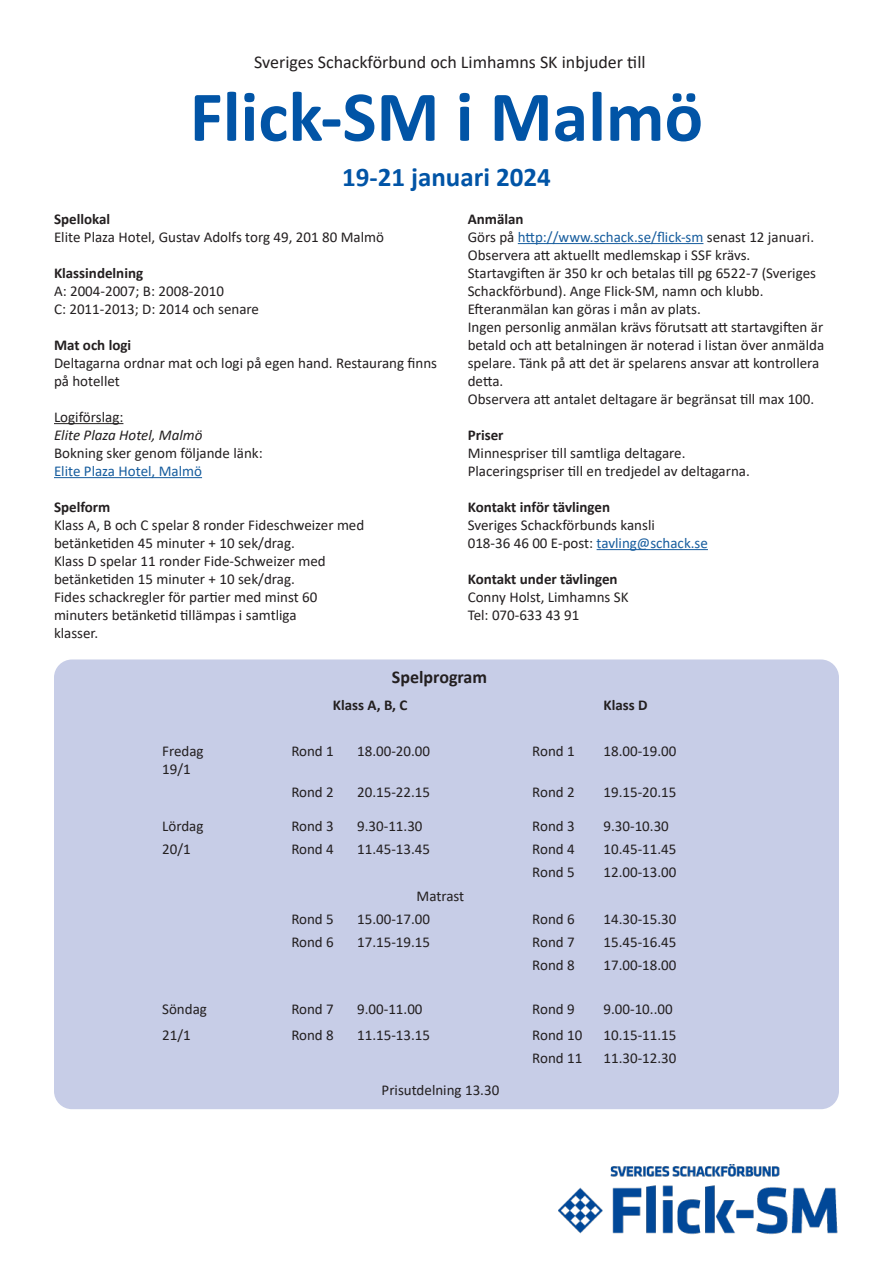
<style>
.page{position:relative;width:893px;height:1263px;background:#fff}
.page>*{position:absolute;margin:0;border:0;box-sizing:border-box;transform-origin:0 0}
.t1{font:700 72px "Calibri";color:#0154a6}
.t2{font:700 27px "Calibri";color:#0154a6}
.t3{font:18px "Calibri";color:#231f20}
.t4{font:700 18px "Calibri";color:#231f20}
.t5{font:15px/18px "Calibri";color:#231f20}
.t6{font:700 15px "Calibri";color:#231f20}
.t7{font:15px "Calibri";color:#175d9e}
.t8{font:italic 15px/18px "Calibri";color:#231f20}
.s1{font-weight:700}
.s2{font-style:normal}
.s3{color:#231f20}
.s4{color:#175d9e}
</style>
<div class="page">
<div style="left:54px;top:659px;width:785px;height:450px;background:#c7cde7;border-radius:18px"></div>
<hr style="left:54px;top:423px;width:69px;height:1px;background:#231f20">
<hr style="left:54px;top:477px;width:148px;height:1px;background:#175d9e">
<hr style="left:518px;top:243px;width:185px;height:1px;background:#175d9e">
<hr style="left:597px;top:549px;width:111px;height:1px;background:#175d9e">
<img style="left:558px;top:1164px;width:280px;height:71px">
<p class="t3" style="left:254px;top:50px;width:393px">Sveriges Schackförbund och Limhamns SK inbjuder till</p>
<p class="t1" style="left:190px;top:66px;width:515px">Flick-SM i Malmö</p>
<p class="t2" style="left:342px;top:158px;width:210px">19-21 januari 2024</p>
<p class="t6" style="left:54px;top:208px;width:58px">Spellokal</p>
<p class="t5" style="left:54px;top:228px;width:332px">Elite Plaza Hotel, Gustav Adolfs torg 49, 201 80 Malmö</p>
<p class="t6" style="left:54px;top:262px;width:91px">Klassindelning</p>
<p class="t5" style="left:54px;top:282px;width:171px">A: 2004-2007; B: 2008-2010</p>
<p class="t5" style="left:54px;top:300px;width:207px">C: 2011-2013; D: 2014 och senare</p>
<p class="t5" style="left:54px;top:336px;width:385px"><span class="s1">Mat och logi<br></span>Deltagarna ordnar mat och logi på egen hand. Restaurang finns på hotellet</p>
<p class="t8" style="left:54px;top:407px;width:150px"><span class="s2">Logiförslag:<br></span>Elite Plaza Hotel, Malmö</p>
<p class="t5" style="left:54px;top:444px;width:210px">Bokning sker genom följande länk:</p>
<p class="t7" style="left:54px;top:460px;width:150px">Elite Plaza Hotel, Malmö</p>
<p class="t6" style="left:54px;top:496px;width:58px">Spelform</p>
<p class="t5" style="left:54px;top:516px;width:312px">Klass A, B och C spelar 8 ronder Fideschweizer med</p>
<p class="t5" style="left:54px;top:534px;width:242px">betänketiden 45 minuter + 10 sek/drag.</p>
<p class="t5" style="left:54px;top:552px;width:273px">Klass D spelar 11 ronder Fide-Schweizer med</p>
<p class="t5" style="left:54px;top:570px;width:242px">betänketiden 15 minuter + 10 sek/drag.</p>
<p class="t5" style="left:54px;top:588px;width:265px">Fides schackregler för partier med minst 60</p>
<p class="t5" style="left:54px;top:606px;width:244px">minuters betänketid tillämpas i samtliga</p>
<p class="t5" style="left:54px;top:624px;width:46px">klasser.</p>
<p class="t6" style="left:468px;top:208px;width:57px">Anmälan</p>
<p class="t7" style="left:468px;top:226px;width:348px"><span class="s3">Görs på</span> http://www.schack.se/flick-sm <span class="s3">senast 12 januari.</span></p>
<p class="t5" style="left:468px;top:245px;width:284px">Observera att aktuellt medlemskap i SSF krävs.</p>
<p class="t5" style="left:468px;top:263px;width:350px">Startavgiften är 350 kr och betalas till pg 6522-7 (Sveriges<br>Schackförbund). Ange Flick-SM, namn och klubb.<br>Efteranmälan kan göras i mån av plats.</p>
<p class="t5" style="left:468px;top:317px;width:358px">Ingen personlig anmälan krävs förutsatt att startavgiften är betald och att betalningen är noterad i listan över anmälda spelare. Tänk på att det är spelarens ansvar att kontrollera detta.</p>
<p class="t5" style="left:468px;top:389px;width:348px">Observera att antalet deltagare är begränsat till max 100.</p>
<p class="t6" style="left:468px;top:424px;width:37px">Priser</p>
<p class="t5" style="left:468px;top:443px;width:219px">Minnespriser till samtliga deltagare.</p>
<p class="t5" style="left:468px;top:461px;width:284px">Placeringspriser till en tredjedel av deltagarna.</p>
<p class="t6" style="left:468px;top:496px;width:144px">Kontakt inför tävlingen</p>
<p class="t5" style="left:468px;top:515px;width:189px">Sveriges Schackförbunds kansli</p>
<p class="t5" style="left:468px;top:533px;width:242px">018-36 46 00 E-post: <span class="s4">tavling@schack.se</span></p>
<p class="t6" style="left:468px;top:568px;width:151px">Kontakt under tävlingen</p>
<p class="t5" style="left:468px;top:587px;width:162px">Conny Holst, Limhamns SK</p>
<p class="t5" style="left:468px;top:605px;width:113px">Tel: 070-633 43 91</p>
<p class="t4" style="left:392px;top:664px;width:97px">Spelprogram</p>
<p class="t5" style="left:162px;top:742px;width:43px">Fredag</p>
<p class="t5" style="left:162px;top:760px;width:30px">19/1</p>
<p class="t6" style="left:333px;top:694px;width:76px">Klass A, B, C</p>
<p class="t6" style="left:603px;top:694px;width:46px">Klass D</p>
<p class="t5" style="left:291px;top:742px;width:44px">Rond 1</p>
<p class="t5" style="left:357px;top:742px;width:74px">18.00-20.00</p>
<p class="t5" style="left:532px;top:742px;width:44px">Rond 1</p>
<p class="t5" style="left:603px;top:742px;width:74px">18.00-19.00</p>
<p class="t5" style="left:291px;top:783px;width:44px">Rond 2</p>
<p class="t5" style="left:357px;top:783px;width:74px">20.15-22.15</p>
<p class="t5" style="left:532px;top:783px;width:44px">Rond 2</p>
<p class="t5" style="left:603px;top:783px;width:74px">19.15-20.15</p>
<p class="t5" style="left:162px;top:816px;width:43px">Lördag</p>
<p class="t5" style="left:291px;top:816px;width:44px">Rond 3</p>
<p class="t5" style="left:357px;top:816px;width:67px">9.30-11.30</p>
<p class="t5" style="left:532px;top:816px;width:44px">Rond 3</p>
<p class="t5" style="left:603px;top:816px;width:67px">9.30-10.30</p>
<p class="t5" style="left:162px;top:840px;width:30px">20/1</p>
<p class="t5" style="left:291px;top:840px;width:44px">Rond 4</p>
<p class="t5" style="left:357px;top:840px;width:74px">11.45-13.45</p>
<p class="t5" style="left:532px;top:840px;width:44px">Rond 4</p>
<p class="t5" style="left:603px;top:840px;width:74px">10.45-11.45</p>
<p class="t5" style="left:532px;top:863px;width:44px">Rond 5</p>
<p class="t5" style="left:603px;top:863px;width:74px">12.00-13.00</p>
<p class="t5" style="left:417px;top:886px;width:49px">Matrast</p>
<p class="t5" style="left:291px;top:909px;width:44px">Rond 5</p>
<p class="t5" style="left:357px;top:909px;width:74px">15.00-17.00</p>
<p class="t5" style="left:532px;top:909px;width:44px">Rond 6</p>
<p class="t5" style="left:603px;top:909px;width:74px">14.30-15.30</p>
<p class="t5" style="left:291px;top:933px;width:44px">Rond 6</p>
<p class="t5" style="left:357px;top:933px;width:74px">17.15-19.15</p>
<p class="t5" style="left:532px;top:933px;width:44px">Rond 7</p>
<p class="t5" style="left:603px;top:933px;width:74px">15.45-16.45</p>
<p class="t5" style="left:532px;top:956px;width:44px">Rond 8</p>
<p class="t5" style="left:603px;top:956px;width:74px">17.00-18.00</p>
<p class="t5" style="left:162px;top:999px;width:46px">Söndag</p>
<p class="t5" style="left:291px;top:999px;width:44px">Rond 7</p>
<p class="t5" style="left:357px;top:999px;width:67px">9.00-11.00</p>
<p class="t5" style="left:532px;top:999px;width:44px">Rond 9</p>
<p class="t5" style="left:603px;top:999px;width:71px">9.00-10..00</p>
<p class="t5" style="left:162px;top:1026px;width:30px">21/1</p>
<p class="t5" style="left:291px;top:1026px;width:44px">Rond 8</p>
<p class="t5" style="left:357px;top:1026px;width:74px">11.15-13.15</p>
<p class="t5" style="left:532px;top:1026px;width:52px">Rond 10</p>
<p class="t5" style="left:603px;top:1026px;width:74px">10.15-11.15</p>
<p class="t5" style="left:532px;top:1049px;width:52px">Rond 11</p>
<p class="t5" style="left:603px;top:1049px;width:74px">11.30-12.30</p>
<p class="t5" style="left:382px;top:1081px;width:119px">Prisutdelning 13.30</p>
</div>
